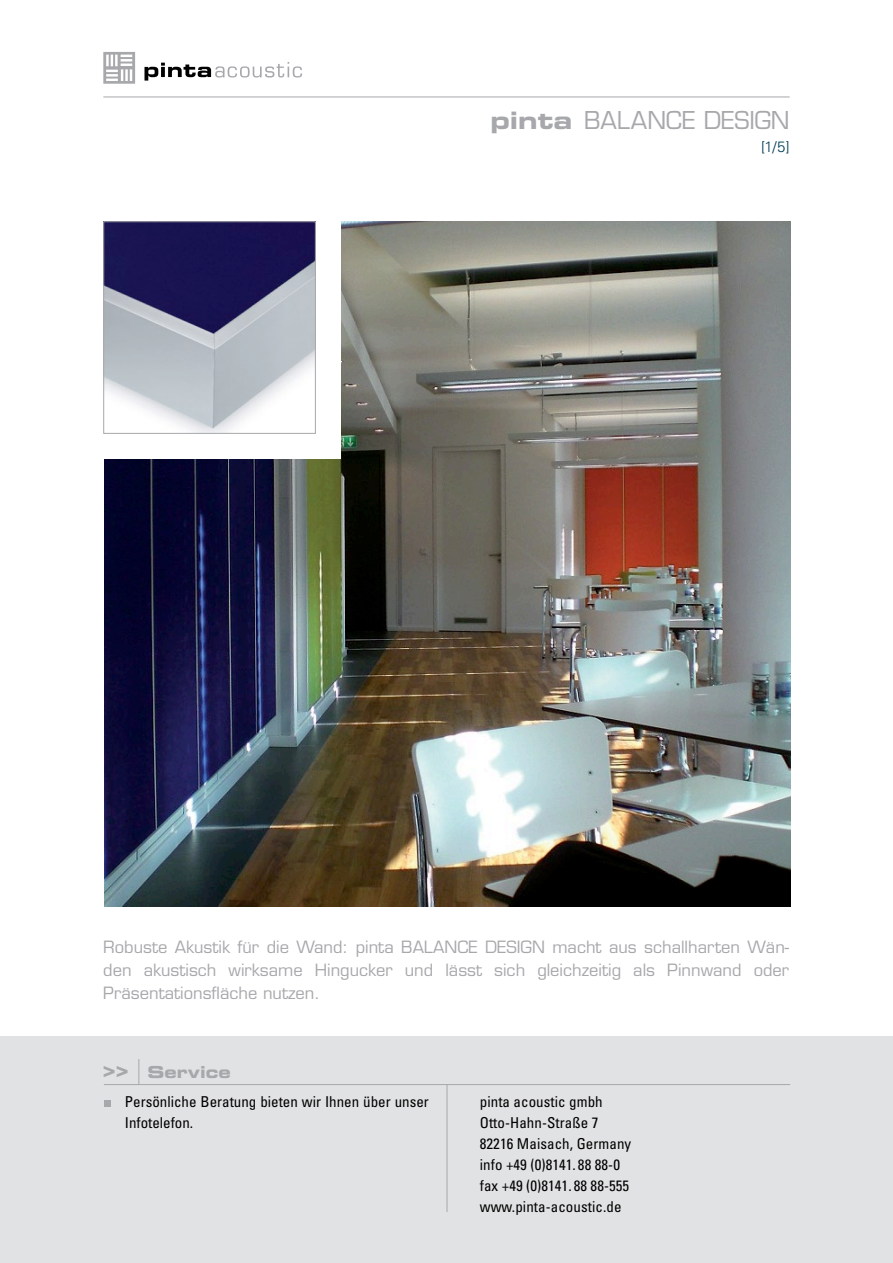
<style>
.page{position:relative;width:893px;height:1263px;background:#fff}
.page>*{position:absolute;margin:0;border:0;box-sizing:border-box;transform-origin:0 0}
.t1{font:24px "Eurostile LT";letter-spacing:-.005em;color:#a7a8ab}
.HEAD1_Schwarz{font:21.45px "Eurostile LT Bold Extended Two";color:#a7a8ab}
.Text_11_15_2_grau{font:16.5px/22.8px "Eurostile LT";color:#a7a8ab;text-align:justify}
.Fließtext_schwarz{font:16.5px "Eurostile LT Bold Extended Two";color:#a7a8ab}
.Fließtext_schwarz-2{font:condensed 15px/21px "Univers LT";letter-spacing:.005em;color:#000}
.t2{font:300 15px "Univers LT";color:#003d56}
.s1{font-family:"Eurostile LT Bold Extended Two"}
</style>
<div class="page">
<hr style="left:103px;top:97px;width:687px;height:1px;background:#a7a8ab">
<svg style="left:103px;top:52px;width:32px;height:32px"></svg>
<svg style="left:144px;top:62px;width:158px;height:19px"></svg>
<img style="left:104px;top:222px;width:687px;height:685px">
<div style="left:104px;top:222px;width:237px;height:237px;background:#fff"></div>
<img style="left:105px;top:223px;width:209px;height:209px">
<div style="left:103px;top:221px;width:213px;height:213px;border:1px solid #a7a8ab"></div>
<div style="left:0;top:1036px;width:893px;height:227px;background:#e1e2e3"></div>
<div style="left:104px;top:1100px;width:6px;height:7px;background:#a7a8ab"></div>
<svg style="left:138px;top:1059px;width:1px;height:25px"></svg>
<hr style="left:104px;top:1084px;width:686px;height:1px;background:#a7a8ab">
<hr style="left:447px;top:1084px;width:1px;height:128px;background:#a7a8ab">
<p class="t1" style="left:490px;top:106px;width:301px"><span class="s1">pinta</span> BALANCE DESIGN</p>
<p class="t2" style="left:761px;top:137px;width:30px">[1/5]</p>
<p class="Text_11_15_2_grau" style="left:103px;top:935px;width:687px">Robuste Akustik für die Wand: pinta BALANCE DESIGN macht aus schallharten Wän&shy;den akustisch wirksame Hingucker und lässt sich gleichzeitig als Pinnwand oder Präsentationsfläche nutzen.</p>
<p class="HEAD1_Schwarz" style="left:103px;top:1055px;width:27px">&gt;&gt;</p>
<p class="Fließtext_schwarz" style="left:148px;top:1060px;width:85px">Service</p>
<p class="Fließtext_schwarz-2" style="left:125px;top:1091px;width:305px">Persönliche Beratung bieten wir Ihnen über unser<br>Infotelefon.</p>
<p class="Fließtext_schwarz-2" style="left:480px;top:1091px;width:125px">pinta acoustic gmbh</p>
<p class="Fließtext_schwarz-2" style="left:480px;top:1112px;width:120px">Otto-Hahn-Straße 7</p>
<p class="Fließtext_schwarz-2" style="left:480px;top:1133px;width:153px">82216 Maisach, Germany</p>
<p class="Fließtext_schwarz-2" style="left:480px;top:1154px;width:142px">info +49 (0)8141. 88 88-0</p>
<p class="Fließtext_schwarz-2" style="left:480px;top:1175px;width:151px">fax +49 (0)8141. 88 88-555</p>
<p class="Fließtext_schwarz-2" style="left:480px;top:1196px;width:143px">www.pinta-acoustic.de</p>
</div>
